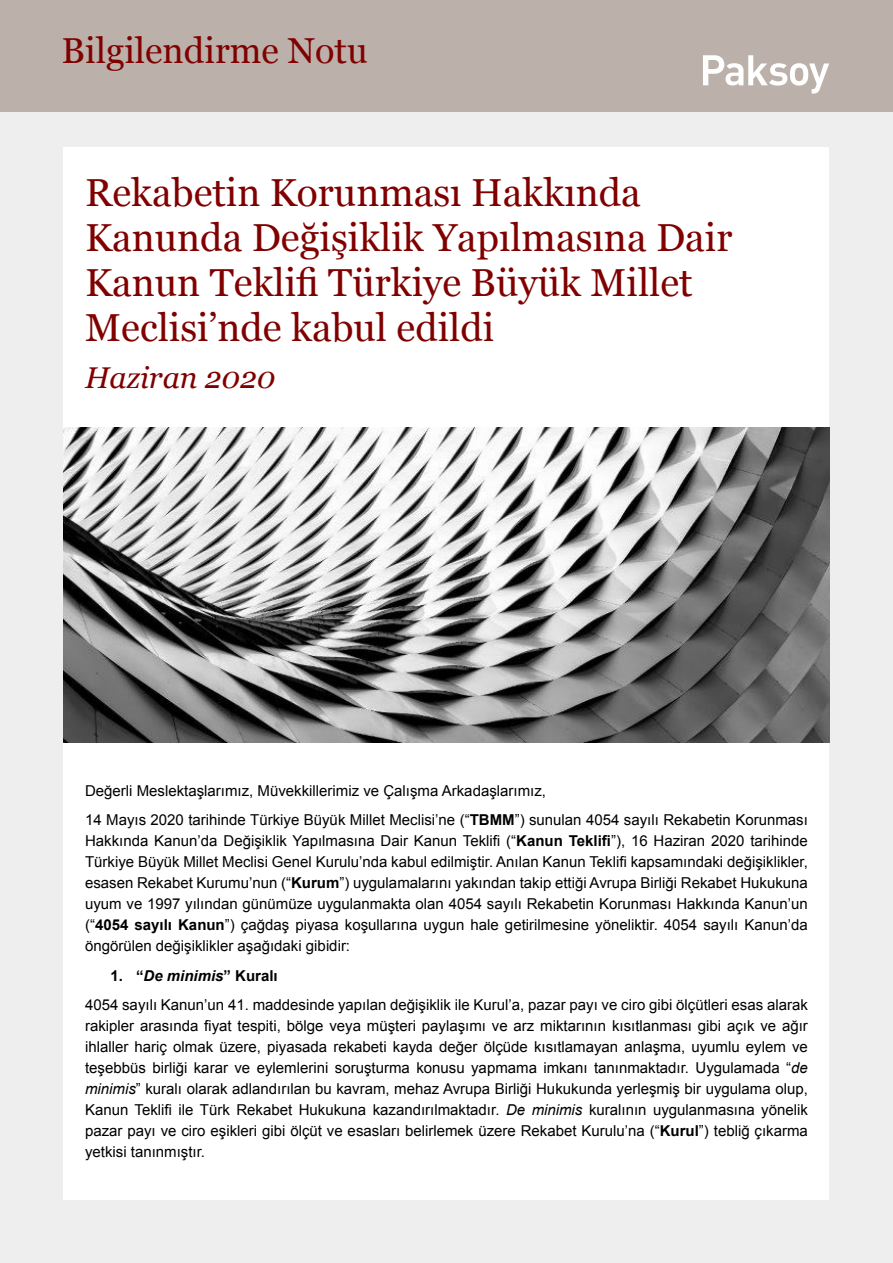
<style>
.page{position:relative;width:893px;height:1263px;background:#eee}
.page>*{position:absolute;margin:0;border:0;box-sizing:border-box;transform-origin:0 0}
.t1{font:39px/45px "Georgia";color:#800000}
.t2{font:36px "Georgia";color:#800000}
.t3{font:italic 30px "Georgia";color:#800000}
.t4{font:15px/21px "Arial";color:#000}
.s1{font-weight:700}
.s2{font-weight:700;font-style:italic}
.s3{font-style:italic}
</style>
<div class="page">
<div style="left:0;top:0;width:893px;height:112px;background:#bbb1aa"></div>
<div style="left:64px;top:147px;width:765px;height:1052px;background:#fff"></div>
<svg style="left:703px;top:55px;width:126px;height:39px"></svg>
<img style="left:64px;top:428px;width:765px;height:315px">
<h2 class="t2" style="left:62px;top:25px;width:308px">Bilgilendirme Notu</h2>
<h1 class="t1" style="left:85px;top:168px;width:649px">Rekabetin Korunması Hakkında<br>Kanunda Değişiklik Yapılmasına Dair<br>Kanun Teklifi Türkiye Büyük Millet<br>Meclisi’nde kabul edildi</h1>
<h3 class="t3" style="left:85px;top:356px;width:192px">Haziran 2020</h3>
<p class="t4" style="left:85px;top:776px;width:724px;line-height:29.5px">Değerli Meslektaşlarımız, Müvekkillerimiz ve Çalışma Arkadaşlarımız,<br>14 Mayıs 2020 tarihinde Türkiye Büyük Millet Meclisi’ne (“<span class="s1">TBMM</span>”) sunulan 4054 sayılı Rekabetin Korunması</p>
<p class="t4" style="left:85px;top:830px;width:724px;text-align:justify">Hakkında Kanun’da Değişiklik Yapılmasına Dair Kanun Teklifi (“<span class="s1">Kanun Teklifi</span>”), 16 Haziran 2020 tarihinde Türkiye Büyük Millet Meclisi Genel Kurulu’nda kabul edilmiştir. Anılan Kanun Teklifi kapsamındaki değişiklikler, esasen Rekabet Kurumu’nun (“<span class="s1">Kurum</span>”) uygulamalarını yakından takip ettiği Avrupa Birliği Rekabet Hukukuna uyum ve 1997 yılından günümüze uygulanmakta olan 4054 sayılı Rekabetin Korunması Hakkında Kanun’un (“<span class="s1">4054 sayılı Kanun</span>”) çağdaş piyasa koşullarına uygun hale getirilmesine yöneliktir. 4054 sayılı Kanun’da öngörülen değişiklikler aşağıdaki gibidir:</p>
<p class="t4" style="left:85px;top:961px;width:724px;line-height:29.5px;text-indent:26px"><span class="s1">1. “</span><span class="s2">De minimis</span><span class="s1">” Kuralı<br></span>4054 sayılı Kanun’un 41. maddesinde yapılan değişiklik ile Kurul’a, pazar payı ve ciro gibi ölçütleri esas alarak</p>
<p class="t4" style="left:85px;top:1015px;width:724px;text-align:justify">rakipler arasında fiyat tespiti, bölge veya müşteri paylaşımı ve arz miktarının kısıtlanması gibi açık ve ağır ihlaller hariç olmak üzere, piyasada rekabeti kayda değer ölçüde kısıtlamayan anlaşma, uyumlu eylem ve teşebbüs birliği karar ve eylemlerini soruşturma konusu yapmama imkanı tanınmaktadır. Uygulamada “<span class="s3">de minimis</span>” kuralı olarak adlandırılan bu kavram, mehaz Avrupa Birliği Hukukunda yerleşmiş bir uygulama olup, Kanun Teklifi ile Türk Rekabet Hukukuna kazandırılmaktadır. <span class="s3">De minimis</span> kuralının uygulanmasına yönelik pazar payı ve ciro eşikleri gibi ölçüt ve esasları belirlemek üzere Rekabet Kurulu’na (“<span class="s1">Kurul</span>”) tebliğ çıkarma yetkisi tanınmıştır.</p>
</div>
